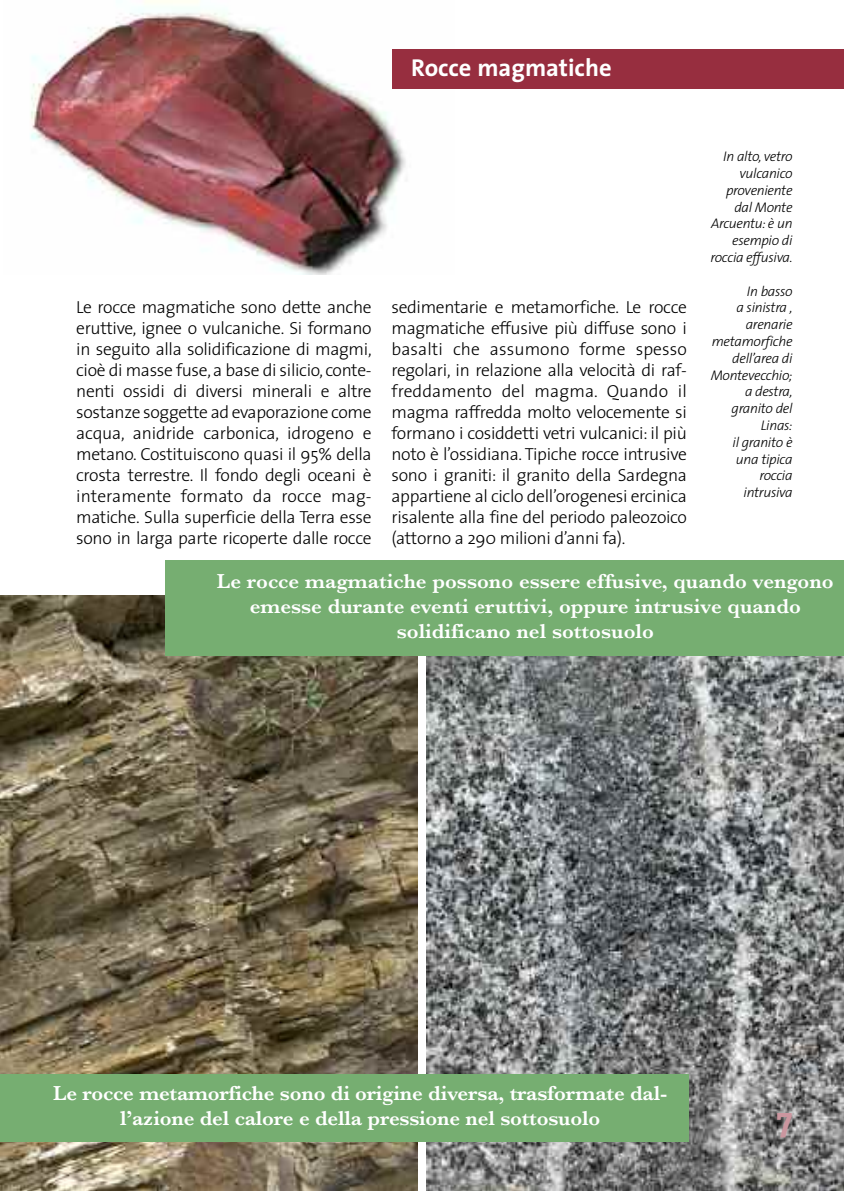
<style>
.page{position:relative;width:844px;height:1191px;background:#fff}
.page>*{position:absolute;margin:0;border:0;box-sizing:border-box;transform-origin:0 0}
.t1{font:700 35px "The Serif";color:#cb969f}
.t2{font:700 24.5px "The Sans";color:#fff}
.t3{font:600 21px/25.2px "Baskerville";color:#fff;text-align:center}
.t4{font:300 17.5px/21px "The Sans";letter-spacing:-.02em;color:#000;text-align:justify}
.t5{font:italic 300 14px/16.8px "The Sans";letter-spacing:-.025em;color:#000;text-align:right}
</style>
<div class="page">
<img style="left:427px;top:656px;width:416px;height:535px">
<img style="left:30px;top:0;width:424px;height:275px">
<div style="left:393px;top:50px;width:450px;height:39px;background:#972e3f"></div>
<img style="left:0;top:596px;width:417px;height:595px">
<div style="left:0;top:1073px;width:688px;height:68px;background:#76ae71"></div>
<div style="left:165px;top:561px;width:678px;height:95px;background:#76ae71"></div>
<h2 class="t2" style="left:411px;top:58px;width:202px">Rocce magmatiche</h2>
<p class="t5" style="left:710px;top:149px;width:84px">In alto, vetro vulcanico proveniente dal Monte<br>Arcuentu: è un esempio di roccia effusiva.</p>
<p class="t5" style="left:710px;top:284px;width:83px">In basso<br>a sinistra , arenarie metamorfiche dell’area di<br>Montevecchio; a destra, granito del<br>Linas:<br>il granito è una tipica roccia intrusiva</p>
<p class="t4" style="left:76px;top:298px;width:297px">Le rocce magmatiche sono dette anche eruttive, ignee o vulcaniche. Si formano in seguito alla solidificazione di magmi, cioè di masse fuse,a base di silicio, conte&shy;nenti ossidi di diversi minerali e altre sostanze soggette ad evaporazione come acqua, anidride carbonica, idrogeno e metano. Costituiscono quasi il 95% della crosta terrestre. Il fondo degli oceani è interamente formato da rocce mag&shy;matiche. Sulla superficie della Terra esse sono in larga parte ricoperte dalle rocce</p>
<p class="t4" style="left:391px;top:298px;width:297px">sedimentarie e metamorfiche. Le rocce magmatiche effusive più diffuse sono i basalti che assumono forme spesso regolari, in relazione alla velocità di raf&shy;freddamento del magma. Quando il magma raffredda molto velocemente si formano i cosiddetti vetri vulcanici: il più noto è l’ossidiana. Tipiche rocce intrusive sono i graniti: il granito della Sardegna appartiene al ciclo dell’orogenesi ercinica risalente alla fine del periodo paleozoico (attorno a 290 milioni d’anni fa).</p>
<p class="t3" style="left:217px;top:568px;width:618px">Le rocce magmatiche possono essere effusive, quando vengono emesse durante eventi eruttivi, oppure intrusive quando solidificano nel sottosuolo</p>
<p class="t3" style="left:53px;top:1079px;width:615px">Le rocce metamorfiche sono di origine diversa, trasformate dal&shy;l’azione del calore e della pressione nel sottosuolo</p>
<h1 class="t1" style="left:776px;top:1107px;width:18px">7</h1>
</div>
